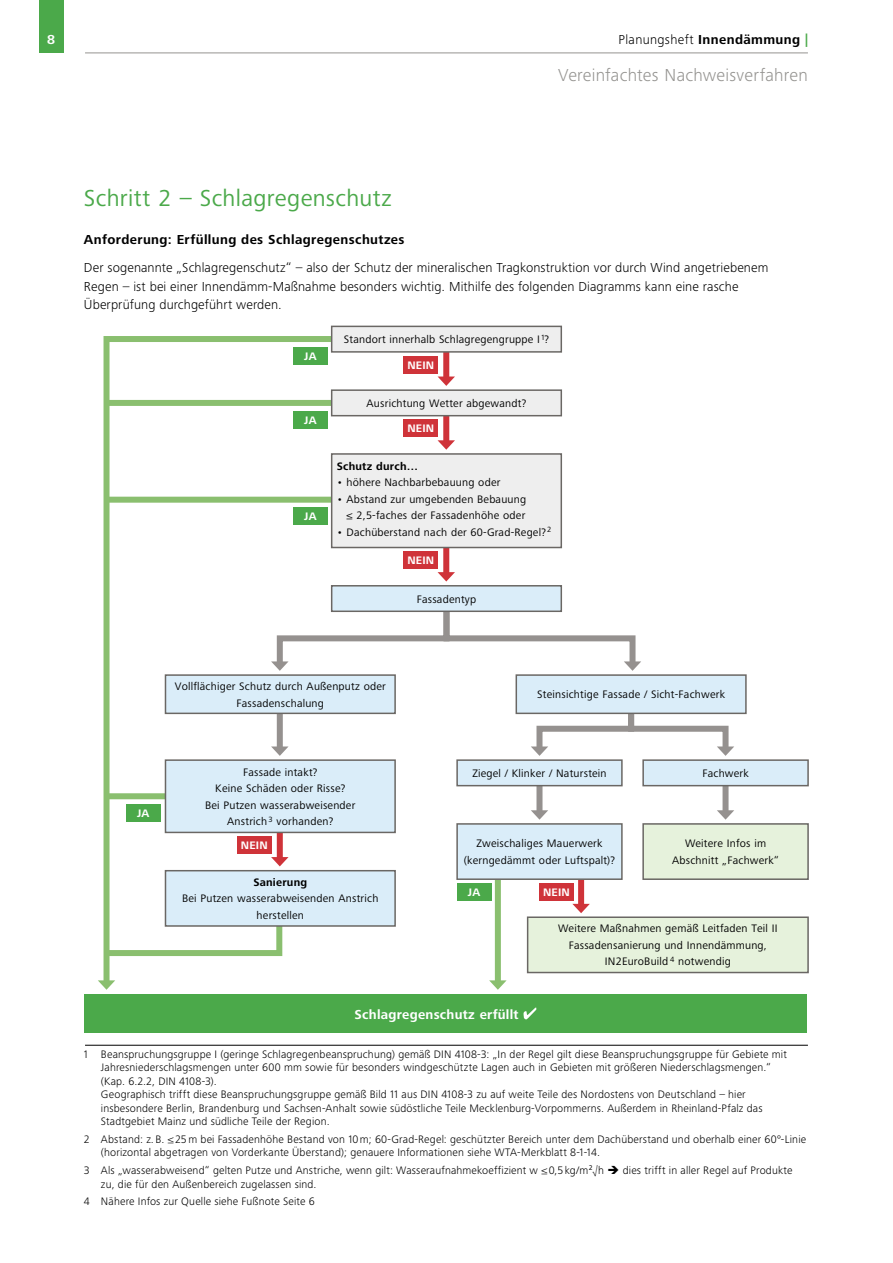
<style>
.page{position:relative;width:893px;height:1263px;background:#fff}
.page>*{position:absolute;margin:0;border:0;box-sizing:border-box;transform-origin:0 0}
.t1{font:24px "Frutiger Next LTW1 G";letter-spacing:.015em;color:#4ba94a}
.t2{font:300 18px "Frutiger Next LTW1 G";letter-spacing:.01em;color:#959491}
.t3{font:300 13.5px/18.8px "Frutiger Next LTW1 G";letter-spacing:.01em;color:#000}
.t4{font:700 13.5px "Frutiger Next LTW1 G";letter-spacing:.03em;color:#000}
.t5{font:700 13.5px "Frutiger Next LTW1 G";letter-spacing:.02em;color:#fff}
.t6{font:300 11.25px/13.5px "Frutiger Next LTW1 G";letter-spacing:.015em;color:#000}
.t7{font:11.25px/16.5px "Frutiger Next LTW1 G";letter-spacing:.02em;color:#000;text-align:center}
.t8{font:700 11.25px "Frutiger Next LTW1 G";letter-spacing:.02em;color:#fff}
.t9{font:700 11.25px "Frutiger Next LTW1 G";letter-spacing:.02em;color:#000}
.s1{font-weight:700}
.s2{font-weight:700;color:#4ba94a}
</style>
<div class="page">
<div style="left:84px;top:994px;width:723px;height:38px;background:#4ba94a"></div>
<svg style="left:524px;top:1007px;width:12px;height:12px"></svg>
<div style="left:443px;top:352px;width:6px;height:27px;background:#cf3339"></div>
<svg style="left:438px;top:376px;width:17px;height:10px"></svg>
<div style="left:443px;top:416px;width:6px;height:27px;background:#cf3339"></div>
<svg style="left:438px;top:440px;width:17px;height:10px"></svg>
<div style="left:443px;top:547px;width:6px;height:28px;background:#cf3339"></div>
<svg style="left:438px;top:572px;width:17px;height:9px"></svg>
<div style="left:536px;top:786px;width:6px;height:27px;background:#95918f"></div>
<svg style="left:531px;top:810px;width:17px;height:10px"></svg>
<div style="left:578px;top:879px;width:6px;height:27px;background:#cf3339"></div>
<svg style="left:572px;top:904px;width:18px;height:9px"></svg>
<div style="left:495px;top:879px;width:6px;height:104px;background:#8abf6f"></div>
<svg style="left:489px;top:980px;width:18px;height:10px"></svg>
<div style="left:722px;top:786px;width:6px;height:27px;background:#95918f"></div>
<svg style="left:717px;top:810px;width:17px;height:10px"></svg>
<svg style="left:338px;top:612px;width:303px;height:59px"></svg>
<svg style="left:103px;top:333px;width:235px;height:647px"></svg>
<svg style="left:98px;top:980px;width:17px;height:10px"></svg>
<svg style="left:531px;top:714px;width:203px;height:42px"></svg>
<div style="left:293px;top:348px;width:34px;height:17px;background:#4ba94a"></div>
<div style="left:293px;top:411px;width:34px;height:17px;background:#4ba94a"></div>
<div style="left:293px;top:507px;width:34px;height:17px;background:#4ba94a"></div>
<div style="left:126px;top:805px;width:34px;height:17px;background:#4ba94a"></div>
<div style="left:457px;top:883px;width:34px;height:17px;background:#4ba94a"></div>
<div style="left:404px;top:356px;width:34px;height:17px;background:#cf3339"></div>
<div style="left:404px;top:420px;width:34px;height:17px;background:#cf3339"></div>
<div style="left:404px;top:552px;width:34px;height:17px;background:#cf3339"></div>
<div style="left:237px;top:837px;width:34px;height:17px;background:#cf3339"></div>
<div style="left:539px;top:883px;width:34px;height:17px;background:#cf3339"></div>
<hr style="left:85px;top:1045px;width:723px;height:1px;background:#000">
<div style="left:332px;top:326px;width:229px;height:26px;background:#eee"></div>
<div style="left:331px;top:326px;width:231px;height:27px;border:2px solid #6a6764"></div>
<div style="left:332px;top:390px;width:229px;height:26px;background:#eee"></div>
<div style="left:331px;top:389px;width:231px;height:27px;border:2px solid #6a6764"></div>
<div style="left:332px;top:586px;width:229px;height:25px;background:#daedf9"></div>
<div style="left:331px;top:585px;width:231px;height:27px;border:2px solid #6a6764"></div>
<div style="left:165px;top:675px;width:230px;height:38px;background:#daedf9"></div>
<div style="left:165px;top:674px;width:231px;height:40px;border:2px solid #6a6764"></div>
<div style="left:165px;top:760px;width:230px;height:72px;background:#daedf9"></div>
<div style="left:165px;top:759px;width:231px;height:74px;border:2px solid #6a6764"></div>
<div style="left:528px;top:917px;width:280px;height:55px;background:#e6f2dc"></div>
<div style="left:527px;top:916px;width:282px;height:57px;border:2px solid #6a6764"></div>
<div style="left:165px;top:871px;width:230px;height:55px;background:#daedf9"></div>
<div style="left:165px;top:870px;width:231px;height:57px;border:2px solid #6a6764"></div>
<div style="left:516px;top:675px;width:230px;height:38px;background:#daedf9"></div>
<div style="left:516px;top:674px;width:231px;height:40px;border:2px solid #6a6764"></div>
<div style="left:457px;top:760px;width:165px;height:26px;background:#daedf9"></div>
<div style="left:456px;top:759px;width:167px;height:27px;border:2px solid #6a6764"></div>
<div style="left:457px;top:824px;width:165px;height:55px;background:#daedf9"></div>
<div style="left:456px;top:823px;width:167px;height:57px;border:2px solid #6a6764"></div>
<div style="left:643px;top:824px;width:165px;height:55px;background:#e6f2dc"></div>
<div style="left:642px;top:823px;width:167px;height:57px;border:2px solid #6a6764"></div>
<div style="left:643px;top:760px;width:165px;height:26px;background:#daedf9"></div>
<div style="left:642px;top:759px;width:167px;height:27px;border:2px solid #6a6764"></div>
<div style="left:332px;top:454px;width:229px;height:93px;background:#eee"></div>
<div style="left:331px;top:453px;width:231px;height:95px;border:2px solid #6a6764"></div>
<div style="left:39px;top:0;width:24px;height:53px;background:#4ba94a"></div>
<hr style="left:85px;top:53px;width:723px;height:1px;background:#959491">
<p class="t5" style="left:47px;top:32px;width:9px">8</p>
<p class="t3" style="left:619px;top:30px;width:191px">Planungsheft <span class="s1">Innendämmung</span> <span class="s2">|</span></p>
<h2 class="t2" style="left:558px;top:64px;width:251px">Vereinfachtes Nachweisverfahren</h2>
<h1 class="t1" style="left:84px;top:185px;width:309px">Schritt 2 – Schlagregenschutz</h1>
<p class="t4" style="left:84px;top:232px;width:322px">Anforderung: Erfüllung des Schlagregenschutzes</p>
<p class="t3" style="left:84px;top:258px;width:686px">Der sogenannte „Schlagregenschutz“ – also der Schutz der mineralischen Tragkonstruktion vor durch Wind angetriebenem<br>Regen – ist bei einer Innendämm-Maßnahme besonders wichtig. Mithilfe des folgenden Diagramms kann eine rasche<br>Überprüfung durchgeführt werden.</p>
<p class="t8" style="left:304px;top:350px;width:14px">JA</p>
<p class="t8" style="left:304px;top:414px;width:14px">JA</p>
<p class="t8" style="left:304px;top:510px;width:14px">JA</p>
<p class="t7" style="left:344px;top:332px;width:207px">Standort innerhalb Schlagregengruppe I<sup>1</sup>?</p>
<p class="t8" style="left:407px;top:358px;width:28px">NEIN</p>
<p class="t7" style="left:367px;top:395px;width:161px">Ausrichtung Wetter abgewandt?</p>
<p class="t8" style="left:407px;top:422px;width:28px">NEIN</p>
<p class="t9" style="left:337px;top:459px;width:83px">Schutz durch…</p>
<p class="t7" style="left:337px;top:474px;width:165px">• höhere Nachbarbebauung oder</p>
<p class="t7" style="left:337px;top:491px;width:191px;text-align:right">• Abstand zur umgebenden Bebauung ≤ 2,5-faches der Fassadenhöhe oder</p>
<p class="t7" style="left:337px;top:524px;width:216px">• Dachüberstand nach der 60-Grad-Regel? <sup>2</sup></p>
<p class="t8" style="left:407px;top:554px;width:28px">NEIN</p>
<p class="t7" style="left:417px;top:591px;width:61px">Fassadentyp</p>
<p class="t8" style="left:137px;top:807px;width:14px">JA</p>
<p class="t7" style="left:175px;top:678px;width:213px">Vollflächiger Schutz durch Außenputz oder<br>Fassadenschalung</p>
<p class="t7" style="left:205px;top:764px;width:152px">Fassade intakt?<br>Keine Schäden oder Risse?<br>Bei Putzen wasserabweisender<br>Anstrich <sup>3</sup> vorhanden?</p>
<p class="t8" style="left:241px;top:839px;width:28px">NEIN</p>
<p class="t9" style="left:253px;top:876px;width:55px">Sanierung</p>
<p class="t7" style="left:182px;top:891px;width:198px">Bei Putzen wasserabweisenden Anstrich herstellen</p>
<p class="t7" style="left:537px;top:687px;width:189px">Steinsichtige Fassade / Sicht-Fachwerk</p>
<p class="t7" style="left:472px;top:765px;width:136px">Ziegel / Klinker / Naturstein</p>
<p class="t7" style="left:702px;top:765px;width:48px">Fachwerk</p>
<p class="t7" style="left:464px;top:836px;width:153px">Zweischaliges Mauerwerk (kerngedämmt oder Luftspalt)?</p>
<p class="t7" style="left:672px;top:836px;width:108px">Weitere Infos im<br>Abschnitt „Fachwerk“</p>
<p class="t8" style="left:468px;top:886px;width:14px">JA</p>
<p class="t8" style="left:543px;top:886px;width:28px">NEIN</p>
<p class="t7" style="left:558px;top:921px;width:221px">Weitere Maßnahmen gemäß Leitfaden Teil II<br>Fassadensanierung und Innendämmung,<br>IN2EuroBuild <sup>4</sup> notwendig</p>
<p class="t5" style="left:355px;top:1007px;width:166px">Schlagregenschutz erfüllt</p>
<p class="t6" style="left:101px;top:1047px;width:687px;text-indent:-17px">1 Beanspruchungsgruppe I (geringe Schlagregenbeanspruchung) gemäß DIN 4108-3: „In der Regel gilt diese Beanspruchungsgruppe für Gebiete mit Jahresniederschlagsmengen unter 600 mm sowie für besonders windgeschützte Lagen auch in Gebieten mit größeren Niederschlagsmengen.“ (Kap. 6.2.2, DIN 4108-3).<br>Geographisch trifft diese Beanspruchungsgruppe gemäß Bild 11 aus DIN 4108-3 zu auf weite Teile des Nordostens von Deutschland – hier insbesondere Berlin, Brandenburg und Sachsen-Anhalt sowie südöstliche Teile Mecklenburg-Vorpommerns. Außerdem in Rheinland-Pfalz das Stadtgebiet Mainz und südliche Teile der Region.</p>
<p class="t6" style="left:101px;top:1132px;width:707px;text-indent:-17px">2 Abstand: z.B. ≤25m bei Fassadenhöhe Bestand von 10m; 60-Grad-Regel: geschützter Bereich unter dem Dachüberstand und oberhalb einer 60°-Linie (horizontal abgetragen von Vorderkante Überstand); genauere Informationen siehe WTA-Merkblatt 8-1-14.</p>
<p class="t6" style="left:101px;top:1163px;width:693px;text-indent:-17px">3 Als „wasserabweisend“ gelten Putze und Anstriche, wenn gilt: Wasseraufnahmekoeffizient w ≤0,5kg/m²√h ➔ dies trifft in aller Regel auf Produkte zu, die für den Außenbereich zugelassen sind.</p>
<p class="t6" style="left:84px;top:1195px;width:232px">4 Nähere Infos zur Quelle siehe Fußnote Seite 6</p>
</div>
